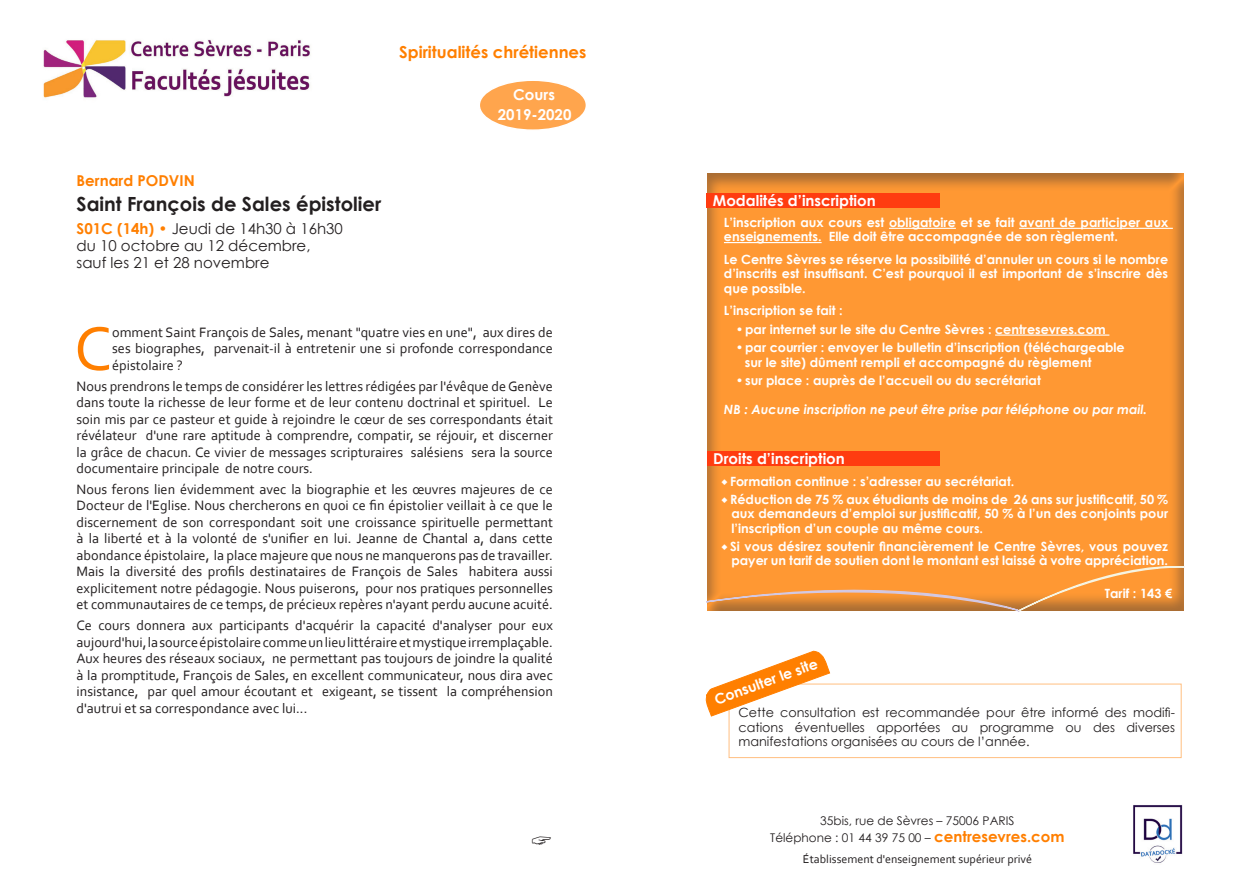
<style>
.page{position:relative;width:1259px;height:893px;background:#fff}
.page>*{position:absolute;margin:0;border:0;box-sizing:border-box;transform-origin:0 0}
.Labeur{font:64.8px "Corbel";color:#ff7f00}
.Titre_cours{font:700 19.5px "Century Gothic";color:#231f20}
.t1{font:700 16.5px "Century Gothic";color:#ff7f00}
.Titre_cours-2{font:15px "Century Gothic";color:#231f20}
.Corps_de_texte{font:700 15px/20px "Century Gothic";color:#fff;text-align:center}
.Nom_prof{font:700 15px "Century Gothic";color:#ff7f00}
.Labeur-2{font:14.25px/16.5px "Corbel";color:#231f20;text-align:justify}
.Labeur-3{font:700 14.25px "Century Gothic";color:#fff}
.Labeur-4{font:700 12.75px/14.2px "Century Gothic";color:#fff}
.Corps_de_texte-2{font:700 12.75px/14.2px "Century Gothic";color:#fff;text-align:justify}
.Labeur-5{font:12.75px/14.2px "Century Gothic";color:#231f20;text-align:justify}
.Labeur-6{font:italic 700 12.75px "Century Gothic";color:#fff}
.ECTS_et_Tarif{font:700 12.75px "Century Gothic";color:#fff}
.t2{font:12px "Century Gothic";color:#231f20}
.t3{font:12px "Corbel";color:#231f20}
.s1{font-weight:700;color:#ff7f00}
.s2{font-weight:700;font-size:15px;color:#ff7f00}
</style>
<div class="page">
<div style="left:479px;top:80px;width:107px;height:50px;background:#ffa54d;border-radius:50%"></div>
<div style="left:478px;top:79px;width:109px;height:52px;border:2px solid #fff;border-radius:50%"></div>
<div style="left:728px;top:684px;width:453px;height:74px;border:1px solid #ffbf80"></div>
<svg style="left:706px;top:650px;width:125px;height:67px"></svg>
<div style="left:707px;top:171px;width:478px;height:442px;background:#231f20;opacity:.5"></div>
<div style="left:707px;top:451px;width:233px;height:15px;background:#ff3c10"></div>
<hr style="left:889px;top:228px;width:67px;height:1px;background:#fff">
<hr style="left:1019px;top:228px;width:153px;height:1px;background:#fff">
<hr style="left:724px;top:242px;width:97px;height:1px;background:#fff">
<hr style="left:995px;top:334px;width:114px;height:2px;background:#fff">
<div style="left:707px;top:193px;width:233px;height:15px;background:#ff3c10"></div>
<svg style="left:706px;top:559px;width:479px;height:54px;background:#ee9743"></svg>
<img style="left:43px;top:39px;width:267px;height:59px">
<img style="left:1133px;top:805px;width:50px;height:58px">
<svg style="left:722px;top:479px;width:5px;height:6px"></svg>
<svg style="left:722px;top:497px;width:5px;height:6px"></svg>
<svg style="left:722px;top:544px;width:5px;height:6px"></svg>
<p class="t1" style="left:399px;top:39px;width:189px">Spiritualités chrétiennes</p>
<p class="Nom_prof" style="left:77px;top:169px;width:120px">Bernard PODVIN</p>
<p class="Titre_cours" style="left:77px;top:189px;width:306px">Saint François de Sales épistolier</p>
<p class="Titre_cours-2" style="left:77px;top:218px;width:268px"><span class="s1">S01C (14h) •</span> Jeudi de 14h30 à 16h30</p>
<p class="Titre_cours-2" style="left:77px;top:235px;width:235px">du 10 octobre au 12 décembre,</p>
<p class="Titre_cours-2" style="left:77px;top:252px;width:194px">sauf les 21 et 28 novembre</p>
<p class="Corps_de_texte" style="left:498px;top:84px;width:75px">Cours<br>2019-2020</p>
<p class="Labeur" style="left:74px;top:308px;width:40px">C</p>
<p class="Labeur-2" style="left:112px;top:324px;width:442px">omment Saint François de Sales, menant "quatre vies en une", aux dires de ses biographes, parvenait-il à entretenir une si profonde correspondance épistolaire ?</p>
<p class="Labeur-2" style="left:77px;top:377px;width:478px">Nous prendrons le temps de considérer les lettres rédigées par l'évêque de Genève dans toute la richesse de leur forme et de leur contenu doctrinal et spirituel. Le soin mis par ce pasteur et guide à rejoindre le cœur de ses correspondants était révélateur d'une rare aptitude à comprendre, compatir, se réjouir, et discerner la grâce de chacun. Ce vivier de messages scripturaires salésiens sera la source documentaire principale de notre cours.</p>
<p class="Labeur-2" style="left:77px;top:481px;width:478px">Nous ferons lien évidemment avec la biographie et les œuvres majeures de ce Docteur de l'Eglise. Nous chercherons en quoi ce fin épistolier veillait à ce que le discernement de son correspondant soit une croissance spirituelle permettant à la liberté et à la volonté de s'unifier en lui. Jeanne de Chantal a, dans cette abondance épistolaire, la place majeure que nous ne manquerons pas de travailler.<br>Mais la diversité des profils destinataires de François de Sales habitera aussi explicitement notre pédagogie. Nous puiserons, pour nos pratiques personnelles et communautaires de ce temps, de précieux repères n'ayant perdu aucune acuité.</p>
<p class="Labeur-2" style="left:77px;top:617px;width:478px">Ce cours donnera aux participants d'acquérir la capacité d'analyser pour eux aujourd'hui, la source épistolaire comme un lieu littéraire et mystique irremplaçable.<br>Aux heures des réseaux sociaux, ne permettant pas toujours de joindre la qualité à la promptitude, François de Sales, en excellent communicateur, nous dira avec insistance, par quel amour écoutant et exigeant, se tissent la compréhension d'autrui et sa correspondance avec lui...</p>
<p class="Corps_de_texte" style="left:713px;top:190px;width:164px">Modalités d’inscription</p>
<p class="Labeur-4" style="left:724px;top:215px;width:446px">L’inscription aux cours est obligatoire et se fait avant de participer aux enseignements. Elle doit être accompagnée de son règlement.</p>
<p class="Labeur-4" style="left:724px;top:252px;width:446px;text-align:justify">Le Centre Sèvres se réserve la possibilité d’annuler un cours si le nombre d’inscrits est insuffisant. C’est pourquoi il est important de s’inscrire dès que possible.</p>
<p class="Labeur-4" style="left:724px;top:303px;width:120px">L’inscription se fait :</p>
<p class="Labeur-4" style="left:736px;top:322px;width:371px">•par internet sur le site du Centre Sèvres : centresevres.com</p>
<p class="Labeur-4" style="left:736px;top:340px;width:390px">•par courrier : envoyer le bulletin d’inscription (téléchargeable</p>
<p class="Labeur-4" style="left:745px;top:354px;width:348px">sur le site) dûment rempli et accompagné du règlement</p>
<p class="Labeur-4" style="left:736px;top:373px;width:306px">•sur place : auprès de l’accueil ou du secrétariat</p>
<p class="Labeur-6" style="left:724px;top:399px;width:425px">NB : Aucune inscription ne peut être prise par téléphone ou par mail.</p>
<p class="Corps_de_texte" style="left:713px;top:448px;width:133px">Droits d’inscription</p>
<p class="Corps_de_texte-2" style="left:730px;top:473px;width:286px">Formation continue : s’adresser au secrétariat.</p>
<p class="Corps_de_texte-2" style="left:730px;top:492px;width:440px">Réduction de 75 % aux étudiants de moins de 26 ans sur justificatif, 50 % aux demandeurs d’emploi sur justificatif, 50 % à l’un des conjoints pour l’inscription d’un couple au même cours.</p>
<p class="Corps_de_texte-2" style="left:730px;top:539px;width:440px">Si vous désirez soutenir financièrement le Centre Sèvres, vous pouvez payer un tarif de soutien dont le montant est laissé à votre appréciation.</p>
<p class="Labeur-3" style="left:711px;top:690px;width:110px;rotate:-20deg">Consulter le site</p>
<p class="ECTS_et_Tarif" style="left:1105px;top:584px;width:69px">Tarif : 143 €</p>
<p class="Labeur-5" style="left:738px;top:705px;width:438px">Cette consultation est recommandée pour être informé des modifi&shy;cations éventuelles apportées au programme ou des diverses manifestations organisées au cours de l’année.</p>
<p class="t2" style="left:820px;top:813px;width:196px">35bis, rue de Sèvres – 75006 PARIS</p>
<p class="t2" style="left:770px;top:829px;width:296px">Téléphone : 01 44 39 75 00 – <span class="s2">centresevres.com</span></p>
<p class="t3" style="left:803px;top:852px;width:231px">Établissement d'enseignement supérieur privé</p>
</div>
